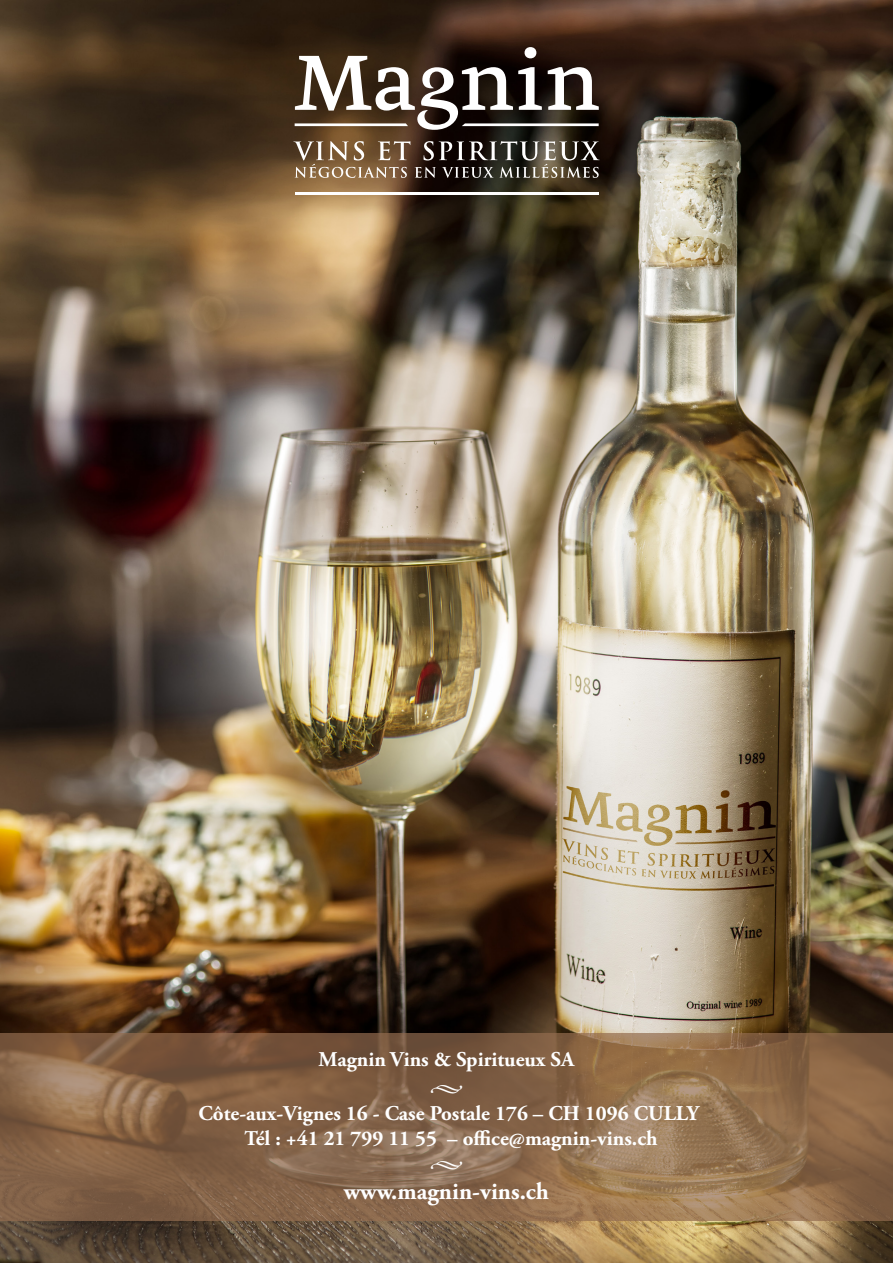
<style>
.page{position:relative;width:893px;height:1263px;background:#fff}
.page>*{position:absolute;margin:0;border:0;box-sizing:border-box;transform-origin:0 0}
.t1{font:700 24px "Adobe Garamond Pro";color:#fff}
.t2{font:700 21px "Adobe Garamond Pro";color:#fff}
.t3{font:700 21px "Minion Pro";color:#fff}
.t4{font:600 21px "Minion Pro";color:#fff}
</style>
<div class="page">
<img style="left:0;top:0;width:893px;height:1263px">
<svg style="left:293px;top:141px;width:307px;height:37px;background:#6b5d4e"></svg>
<hr style="left:295px;top:193px;width:304px;height:2px;background:#fff">
<svg style="left:295px;top:47px;width:304px;height:83px"></svg>
<svg style="left:0;top:1033px;width:893px;height:187px;background:#89674a"></svg>
<p class="t2" style="left:319px;top:1047px;width:257px">Magnin Vins &amp; Spiritueux SA</p>
<p class="t3" style="left:430px;top:1073px;width:35px">•</p>
<p class="t2" style="left:198px;top:1101px;width:502px">Côte-aux-Vignes 16 - Case Postale 176 – CH 1096 CULLY</p>
<p class="t2" style="left:245px;top:1126px;width:414px">Tél : +41 21 799 11 55 – office@magnin-vins.ch</p>
<p class="t4" style="left:430px;top:1149px;width:35px">•</p>
<p class="t1" style="left:344px;top:1177px;width:207px">www.magnin-vins.ch</p>
</div>
